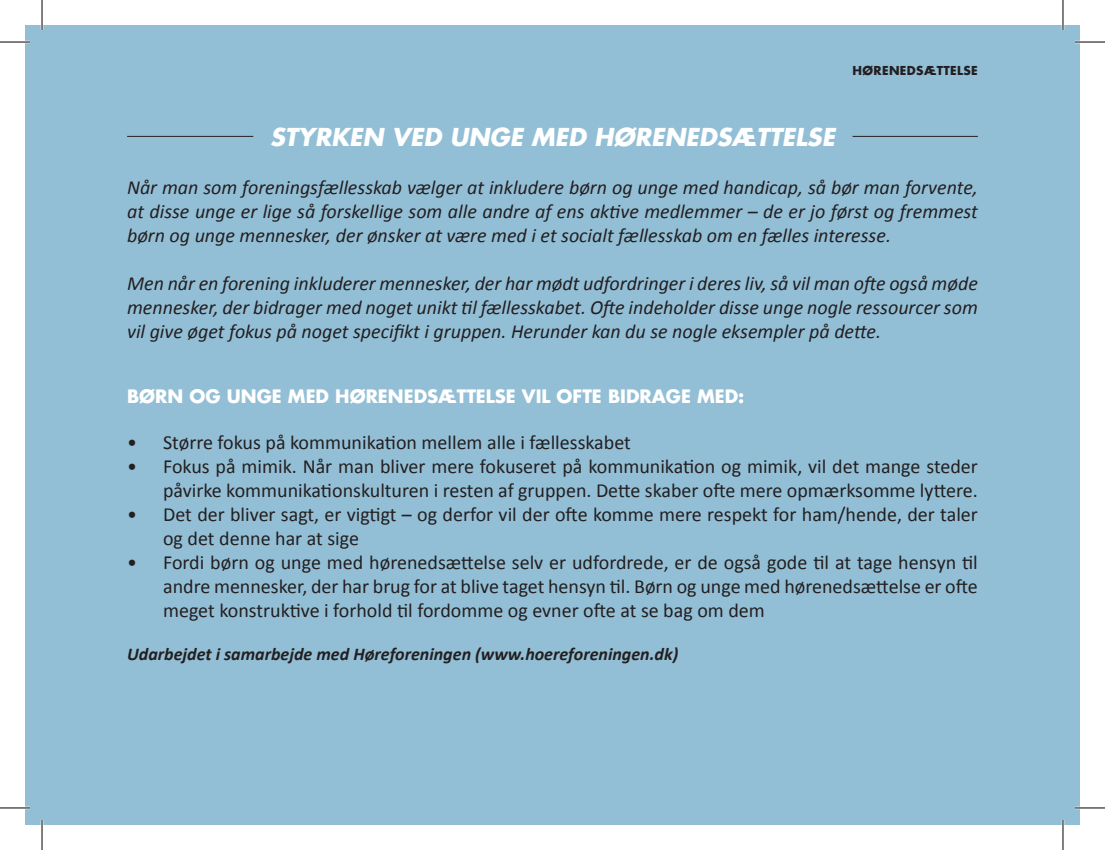
<style>
.page{position:relative;width:1105px;height:850px;background:#fff}
.page>*{position:absolute;margin:0;border:0;box-sizing:border-box;transform-origin:0 0}
.t1{font:italic 700 24px "Futura";color:#fff}
.t2{font:20px/24px "Calibri";color:#231f20;text-align:right}
.t3{font:italic 20px/24px "Calibri";color:#231f20;text-align:justify}
.t4{font:italic 700 18px "Calibri";color:#231f20}
.t5{font:700 18px "Futura";color:#fff}
.t6{font:700 12px "Futura";color:#231f20}
</style>
<div class="page">
<div style="left:25px;top:25px;width:1054px;height:799px;background:#93bfd6"></div>
<hr style="left:127px;top:136px;width:126px;height:1px;background:#231f20">
<hr style="left:852px;top:136px;width:125px;height:1px;background:#231f20">
<hr style="left:0;top:41px;width:30px;height:2px;background:#fff">
<hr style="left:1074px;top:41px;width:30px;height:2px;background:#fff">
<hr style="left:0;top:806px;width:30px;height:3px;background:#fff">
<hr style="left:1074px;top:806px;width:30px;height:3px;background:#fff">
<hr style="left:41px;top:0;width:2px;height:30px;background:#fff">
<hr style="left:41px;top:819px;width:2px;height:30px;background:#fff">
<hr style="left:1061px;top:0;width:3px;height:30px;background:#fff">
<hr style="left:1061px;top:819px;width:3px;height:30px;background:#fff">
<hr style="left:0;top:42px;width:30px;height:1px;background:#000">
<hr style="left:1074px;top:42px;width:30px;height:1px;background:#000">
<hr style="left:0;top:807px;width:30px;height:1px;background:#000">
<hr style="left:1074px;top:807px;width:30px;height:1px;background:#000">
<hr style="left:42px;top:0;width:1px;height:30px;background:#000">
<hr style="left:42px;top:819px;width:1px;height:30px;background:#000">
<hr style="left:1062px;top:0;width:1px;height:30px;background:#000">
<hr style="left:1062px;top:819px;width:1px;height:30px;background:#000">
<p class="t6" style="left:852px;top:63px;width:20px">HØRENEDSÆTTELSE</p>
<p class="t1" style="left:270px;top:121px;width:566px">STYRKEN VED UNGE MED HØRENEDSÆTTELSE</p>
<p class="t3" style="left:127px;top:175px;width:852px">Når man som foreningsfællesskab vælger at inkludere børn og unge med handicap, så bør man forvente, at disse unge er lige så forskellige som alle andre af ens aktive medlemmer – de er jo først og fremmest børn og unge mennesker, der ønsker at være med i et socialt fællesskab om en fælles interesse.</p>
<p class="t3" style="left:127px;top:271px;width:852px">Men når en forening inkluderer mennesker, der har mødt udfordringer i deres liv, så vil man ofte også møde mennesker, der bidrager med noget unikt til fællesskabet. Ofte indeholder disse unge nogle ressourcer som vil give øget fokus på noget specifikt i gruppen. Herunder kan du se nogle eksempler på dette.</p>
<p class="t5" style="left:127px;top:384px;width:619px">Børn og unge med hørenedsættelse vil ofte bidrage med:</p>
<p class="t2" style="left:127px;top:430px;width:505px">• Større fokus på kommunikation mellem alle i fællesskabet</p>
<p class="t2" style="left:127px;top:454px;width:852px">• Fokus på mimik. Når man bliver mere fokuseret på kommunikation og mimik, vil det mange steder påvirke kommunikationskulturen i resten af gruppen. Dette skaber ofte mere opmærksomme lyttere.</p>
<p class="t2" style="left:163px;top:502px;width:816px;text-align:left;text-indent:-36px">• Det der bliver sagt, er vigtigt – og derfor vil der ofte komme mere respekt for ham/hende, der taler og det denne har at sige</p>
<p class="t2" style="left:163px;top:550px;width:816px;text-align:justify;text-indent:-36px">• Fordi børn og unge med hørenedsættelse selv er udfordrede, er de også gode til at tage hensyn til andre mennesker, der har brug for at blive taget hensyn til. Børn og unge med hørenedsættelse er ofte meget konstruktive i forhold til fordomme og evner ofte at se bag om dem</p>
<p class="t4" style="left:127px;top:642px;width:553px">Udarbejdet i samarbejde med Høreforeningen (www.hoereforeningen.dk)</p>
</div>
